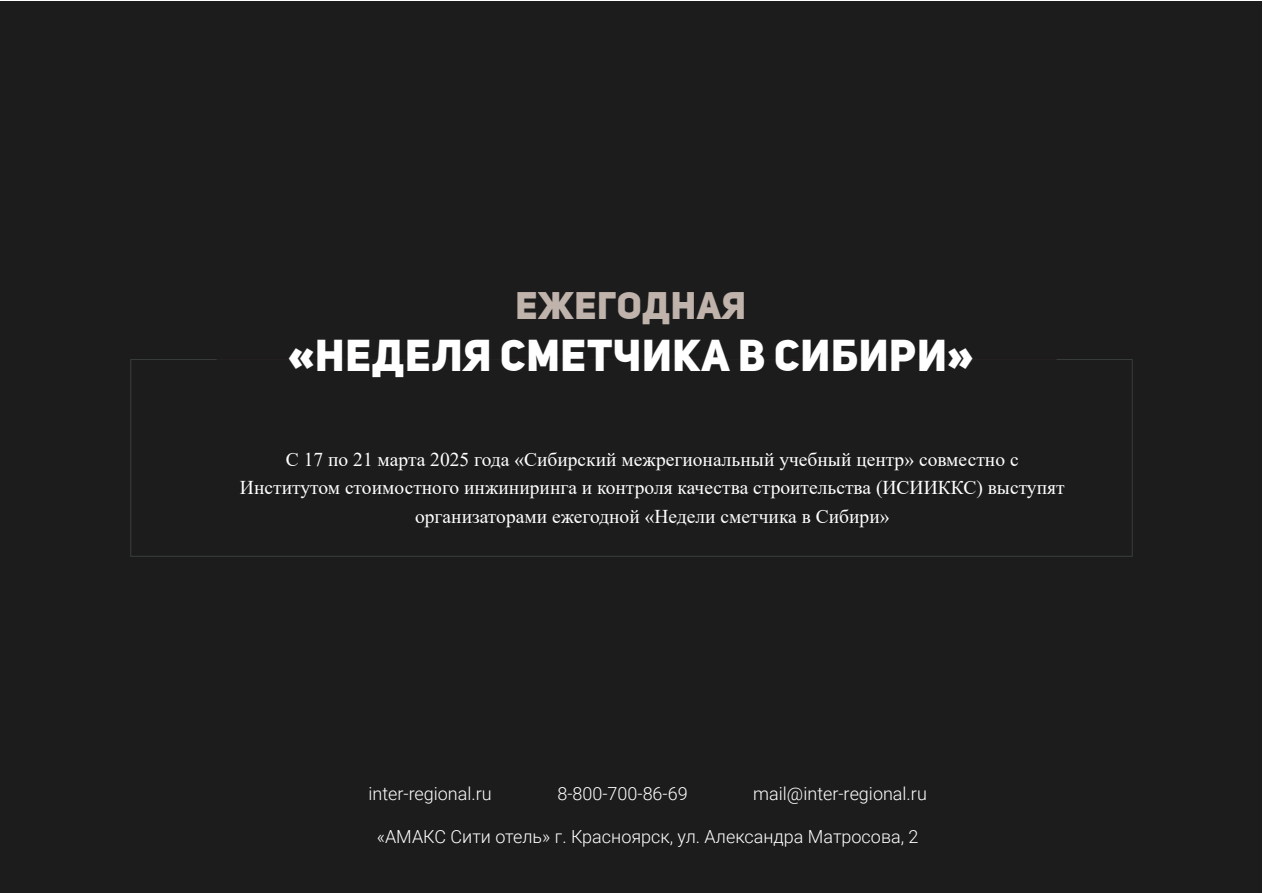
<style>
.page{position:relative;width:1263px;height:893px;background:#fff}
.page>*{position:absolute;margin:0;border:0;box-sizing:border-box;transform-origin:0 0}
.t1{font:43.5px "Uni Sans Heavy Caps";letter-spacing:.02em;color:#fff}
.t2{font:37.5px "Uni Sans Heavy Caps";letter-spacing:.02em;color:#bfb3ab}
.t3{font:19.5px "Times New Roman";color:#fff}
.t4{font:300 18px "Roboto";color:#fff}
</style>
<div class="page">
<div style="left:1px;top:1px;width:1261px;height:891px;background:#1c1c1c"></div>
<hr style="left:217px;top:359px;width:839px;height:1px;background:#231f20">
<p class="t2" style="left:515px;top:282px;width:232px">ЕЖЕГОДНАЯ</p>
<p class="t1" style="left:288px;top:328px;width:687px">«НЕДЕЛЯ СМЕТЧИКА В СИБИРИ»</p>
<p class="t3" style="left:286px;top:445px;width:734px">С 17 по 21 марта 2025 года «Сибирский межрегиональный учебный центр» совместно с</p>
<p class="t3" style="left:240px;top:474px;width:826px">Институтом стоимостного инжиниринга и контроля качества строительства (ИСИИККС) выступят</p>
<p class="t3" style="left:415px;top:502px;width:476px">организаторами ежегодной «Недели сметчика в Сибири»</p>
<p class="t4" style="left:368px;top:781px;width:125px">inter-regional.ru</p>
<p class="t4" style="left:557px;top:781px;width:132px">8-800-700-86-69</p>
<p class="t4" style="left:753px;top:781px;width:175px">mail@inter-regional.ru</p>
<p class="t4" style="left:377px;top:824px;width:543px">«АМАКС Сити отель» г. Красноярск, ул. Александра Матросова, 2</p>
</div>
